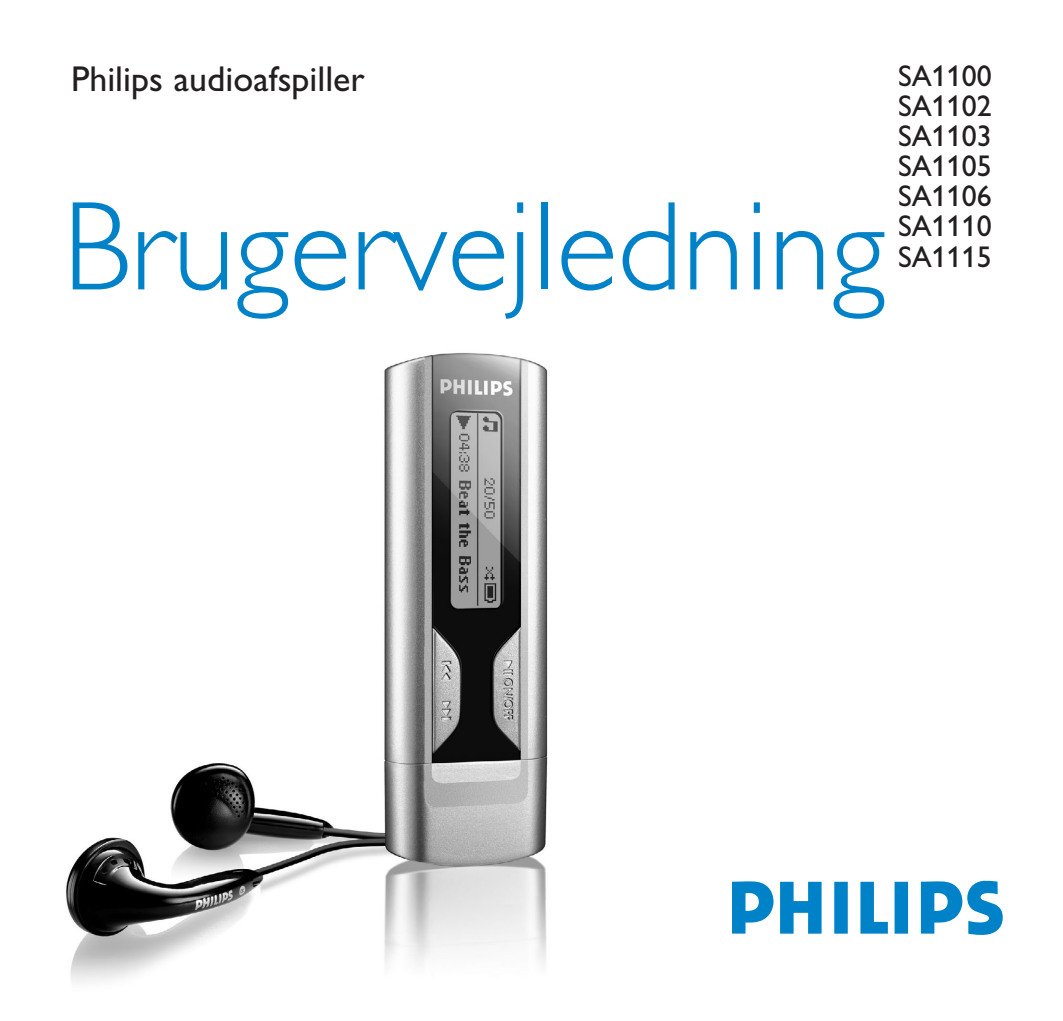
<style>
.page{position:relative;width:1063px;height:1021px;background:#fff}
.page>*{position:absolute;margin:0;border:0;box-sizing:border-box;transform-origin:0 0}
.t1{font:300 127.5px "Gill Alt One";color:#0082c8}
.t2{font:36px "Gill Alt One";color:#231f20}
.t3{font:30px/30px "Gill Alt One";color:#231f20;text-align:justify}
</style>
<div class="page">
<svg style="left:732px;top:880px;width:271px;height:55px"></svg>
<img style="left:66px;top:352px;width:482px;height:631px">
<p class="t2" style="left:71px;top:66px;width:295px">Philips audioafspiller</p>
<h1 class="t1" style="left:63px;top:202px;width:825px">Brugervejledning</h1>
<p class="t3" style="left:898px;top:65px;width:95px">SA1100<br>SA1102<br>SA1103<br>SA1105<br>SA1106<br>SA1110<br>SA1115</p>
</div>
